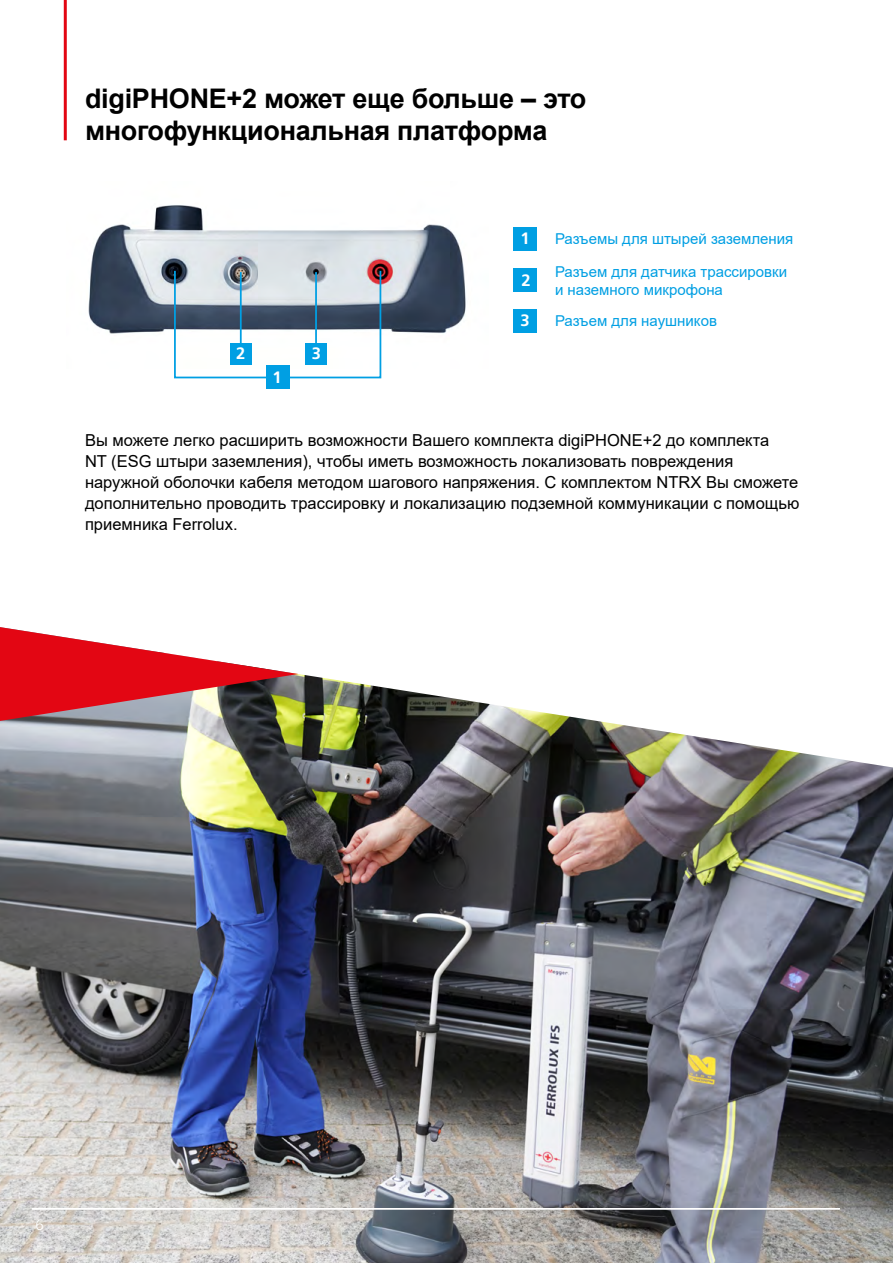
<style>
.page{position:relative;width:893px;height:1263px;background:#fff}
.page>*{position:absolute;margin:0;border:0;box-sizing:border-box;transform-origin:0 0}
.t1{font:700 27px/32.4px "Arial";letter-spacing:-.01em;color:#000}
.t2{font:16.5px/21px "Arial";color:#000}
.t3{font:700 16.5px "Frutiger LT Pro";color:#fff}
.t4{font:15px/32.8px "Arial";color:#009fe3}
.t5{font:300 15px "Frutiger LT Pro";color:#fff}
</style>
<div class="page">
<hr style="left:64px;top:0;width:3px;height:140px;background:#e30613">
<img style="left:88px;top:205px;width:378px;height:163px">
<div style="left:174px;top:270px;width:207px;height:108px;border:2px solid #009fe3"></div>
<hr style="left:240px;top:272px;width:2px;height:82px;background:#009fe3">
<div style="left:230px;top:343px;width:21px;height:21px;background:#009fe3"></div>
<hr style="left:315px;top:272px;width:2px;height:82px;background:#009fe3">
<div style="left:305px;top:343px;width:22px;height:21px;background:#009fe3"></div>
<div style="left:513px;top:227px;width:24px;height:24px;background:#009fe3"></div>
<div style="left:513px;top:268px;width:24px;height:24px;background:#009fe3"></div>
<div style="left:513px;top:309px;width:24px;height:24px;background:#009fe3"></div>
<div style="left:266px;top:365px;width:24px;height:24px;background:#009fe3"></div>
<img style="left:0;top:674px;width:893px;height:589px">
<svg style="left:0;top:627px;width:298px;height:94px"></svg>
<hr style="left:32px;top:1208px;width:808px;height:1px;background:#fff">
<h1 class="t1" style="left:85px;top:83px;width:503px">digiPHONE+2 может еще больше – это многофункциональная платформа</h1>
<p class="t3" style="left:520px;top:229px;width:11px">1</p>
<p class="t3" style="left:521px;top:270px;width:11px">2</p>
<p class="t4" style="left:555px;top:223px;width:240px">Разъемы для штырей заземления<br>Разъем для датчика трассировки</p>
<p class="t4" style="left:555px;top:273px;width:169px">и наземного микрофона</p>
<p class="t3" style="left:236px;top:344px;width:11px">2</p>
<p class="t3" style="left:312px;top:344px;width:11px">3</p>
<p class="t3" style="left:273px;top:367px;width:11px">1</p>
<p class="t3" style="left:520px;top:311px;width:11px">3</p>
<p class="t4" style="left:555px;top:304px;width:163px">Разъем для наушников</p>
<p class="t2" style="left:85px;top:429px;width:716px">Вы можете легко расширить возможности Вашего комплекта digiPHONE+2 до комплекта<br>NT (ESG штыри заземления), чтобы иметь возможность локализовать повреждения наружной оболочки кабеля методом шагового напряжения. С комплектом NTRX Вы сможете дополнительно проводить трассировку и локализацию подземной коммуникации с помощью приемника Ferrolux.</p>
<p class="t5" style="left:36px;top:1216px;width:10px">6</p>
</div>
